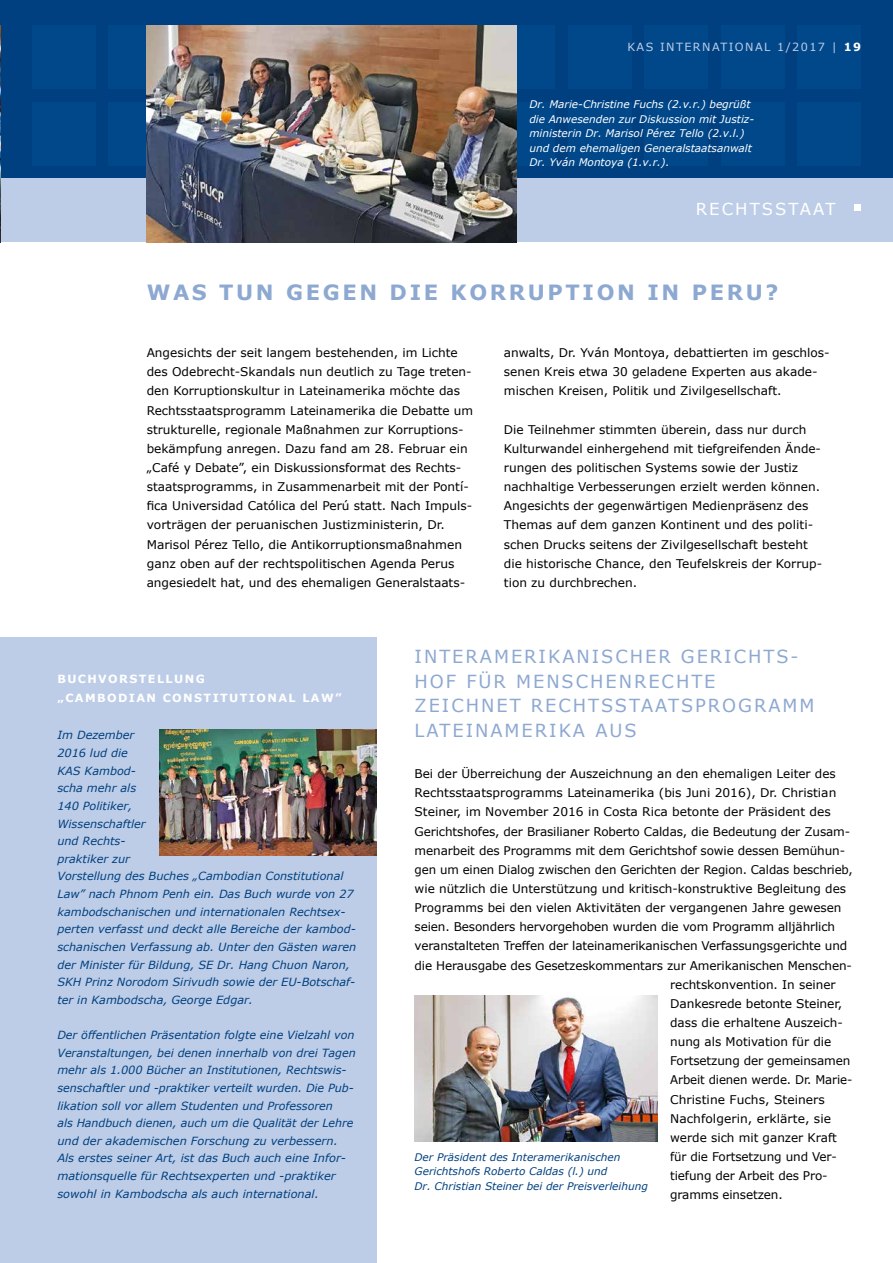
<style>
.page{position:relative;width:893px;height:1263px;background:#fff}
.page>*{position:absolute;margin:0;border:0;box-sizing:border-box;transform-origin:0 0}
.t1{font:700 21px "Verdana";letter-spacing:.125em;color:#8da8d1}
.t2{font:18px/24.5px "Verdana";letter-spacing:.11em;color:#8da8d1}
.t3{font:16.5px "Verdana";letter-spacing:.125em;color:#fff}
.t4{font:12px/19.2px "Verdana";color:#000}
.t5{font:italic 11.25px/17.7px "Verdana";color:#004080}
.t6{font:700 11.25px/19.2px "Verdana";letter-spacing:.125em;color:#fff}
.t7{font:11.25px "Verdana";letter-spacing:.125em;color:#bdcde7}
.t8{font:italic 10.5px/14.4px "Verdana";color:#fff}
.t9{font:italic 10.5px/14.4px "Verdana";color:#004080}
.s1{font-weight:700;color:#fff}
</style>
<div class="page">
<div style="left:0;top:0;width:893px;height:179px;background:#004080"></div>
<div style="left:0;top:179px;width:893px;height:63px;background:#bdcde7"></div>
<div style="left:32px;top:26px;width:64px;height:63px;background:#00488a"></div>
<div style="left:32px;top:102px;width:64px;height:64px;background:#00488a"></div>
<div style="left:108px;top:26px;width:64px;height:63px;background:#00488a"></div>
<div style="left:108px;top:102px;width:64px;height:64px;background:#00488a"></div>
<div style="left:491px;top:26px;width:64px;height:63px;background:#00488a"></div>
<div style="left:491px;top:102px;width:64px;height:64px;background:#00488a"></div>
<div style="left:568px;top:26px;width:63px;height:63px;background:#00488a"></div>
<div style="left:568px;top:102px;width:63px;height:64px;background:#00488a"></div>
<div style="left:644px;top:26px;width:64px;height:63px;background:#00488a"></div>
<div style="left:644px;top:102px;width:64px;height:64px;background:#00488a"></div>
<div style="left:721px;top:26px;width:63px;height:63px;background:#00488a"></div>
<div style="left:721px;top:102px;width:63px;height:64px;background:#00488a"></div>
<div style="left:797px;top:26px;width:64px;height:63px;background:#00488a"></div>
<div style="left:797px;top:102px;width:64px;height:64px;background:#00488a"></div>
<div style="left:854px;top:204px;width:7px;height:7px;background:#fff"></div>
<div style="left:0;top:638px;width:376px;height:625px;background:#bdcde7"></div>
<img style="left:0;top:26px;width:1px;height:216px">
<img style="left:147px;top:26px;width:370px;height:216px">
<img style="left:415px;top:995px;width:242px;height:147px">
<img style="left:160px;top:730px;width:216px;height:126px">
<p class="t7" style="left:627px;top:40px;width:235px">KAS INTERNATIONAL 1/2017 | <span class="s1">19</span></p>
<p class="t8" style="left:529px;top:97px;width:226px">Dr. Marie-Christine Fuchs (2.v.r.) begrüßt die Anwesenden zur Diskussion mit Justiz&shy;ministerin Dr. Marisol Pérez Tello (2.v.l.) und dem ehemaligen Generalstaatsanwalt Dr. Yván Montoya (1.v.r.).</p>
<h3 class="t3" style="left:696px;top:198px;width:141px">RECHTSSTAAT</h3>
<h1 class="t1" style="left:147px;top:279px;width:633px">WAS TUN GEGEN DIE KORRUPTION IN PERU?</h1>
<p class="t4" style="left:147px;top:343px;width:328px">Angesichts der seit langem bestehenden, im Lichte des Odebrecht-Skandals nun deutlich zu Tage treten&shy;den Korruptionskultur in Lateinamerika möchte das Rechtsstaatsprogramm Lateinamerika die Debatte um strukturelle, regionale Maßnahmen zur Korruptions&shy;bekämpfung anregen. Dazu fand am 28. Februar ein „Café y Debate”, ein Diskussionsformat des Rechts&shy;staatsprogramms, in Zusammenarbeit mit der Pontí&shy;fica Universidad Católica del Perú statt. Nach Impuls&shy;vorträgen der peruanischen Justizministerin, Dr.<br>Marisol Pérez Tello, die Antikorruptionsmaßnahmen ganz oben auf der rechtspolitischen Agenda Perus angesiedelt hat, und des ehemaligen Generalstaats-</p>
<p class="t4" style="left:504px;top:343px;width:327px">anwalts, Dr. Yván Montoya, debattierten im geschlos&shy;senen Kreis etwa 30 geladene Experten aus akade&shy;mischen Kreisen, Politik und Zivilgesellschaft.</p>
<p class="t4" style="left:504px;top:419px;width:320px">Die Teilnehmer stimmten überein, dass nur durch Kulturwandel einhergehend mit tiefgreifenden Ände&shy;rungen des politischen Systems sowie der Justiz nachhaltige Verbesserungen erzielt werden können.<br>Angesichts der gegenwärtigen Medienpräsenz des Themas auf dem ganzen Kontinent und des politi&shy;schen Drucks seitens der Zivilgesellschaft besteht die historische Chance, den Teufelskreis der Korrup&shy;tion zu durchbrechen.</p>
<p class="t6" style="left:57px;top:668px;width:286px">BUCHVORSTELLUNG<br>„CAMBODIAN CONSTITUTIONAL LAW”</p>
<p class="t5" style="left:57px;top:726px;width:300px">Im Dezember<br>2016 lud die<br>KAS Kambod-<br>scha mehr als<br>140 Politiker,<br>Wissenschaftler<br>und Rechts-<br>praktiker zur<br>Vorstellung des Buches „Cambodian Constitutional<br>Law” nach Phnom Penh ein. Das Buch wurde von 27 kambodschanischen und internationalen Rechtsex&shy;perten verfasst und deckt alle Bereiche der kambod&shy;schanischen Verfassung ab. Unter den Gästen waren der Minister für Bildung, SE Dr. Hang Chuon Naron,<br>SKH Prinz Norodom Sirivudh sowie der EU-Botschaf&shy;ter in Kambodscha, George Edgar.</p>
<p class="t5" style="left:57px;top:1026px;width:300px">Der öffentlichen Präsentation folgte eine Vielzahl von Veranstaltungen, bei denen innerhalb von drei Tagen mehr als 1.000 Bücher an Institutionen, Rechtswis&shy;senschaftler und -praktiker verteilt wurden. Die Pub&shy;likation soll vor allem Studenten und Professoren<br>als Handbuch dienen, auch um die Qualität der Lehre und der akademischen Forschung zu verbessern.<br>Als erstes seiner Art, ist das Buch auch eine Infor&shy;mationsquelle für Rechtsexperten und -praktiker sowohl in Kambodscha als auch international.</p>
<h2 class="t2" style="left:415px;top:644px;width:401px">INTERAMERIKANISCHER GERICHTS--<br>HOF FÜR MENSCHENRECHTE<br>ZEICHNET RECHTSSTAATSPROGRAMM<br>LATEINAMERIKA AUS</h2>
<p class="t4" style="left:415px;top:764px;width:423px">Bei der Überreichung der Auszeichnung an den ehemaligen Leiter des</p>
<p class="t4" style="left:415px;top:783px;width:423px">Rechtsstaatsprogramms Lateinamerika (bis Juni 2016), Dr. Christian</p>
<p class="t4" style="left:415px;top:802px;width:418px">Steiner, im November 2016 in Costa Rica betonte der Präsident des</p>
<p class="t4" style="left:415px;top:821px;width:437px">Gerichtshofes, der Brasilianer Roberto Caldas, die Bedeutung der Zusam-</p>
<p class="t4" style="left:415px;top:840px;width:432px">menarbeit des Programms mit dem Gerichtshof sowie dessen Bemühun-</p>
<p class="t4" style="left:415px;top:859px;width:440px">gen um einen Dialog zwischen den Gerichten der Region. Caldas beschrieb,</p>
<p class="t4" style="left:415px;top:879px;width:433px">wie nützlich die Unterstützung und kritisch-konstruktive Begleitung des</p>
<p class="t4" style="left:415px;top:898px;width:428px">Programms bei den vielen Aktivitäten der vergangenen Jahre gewesen</p>
<p class="t4" style="left:415px;top:917px;width:422px">seien. Besonders hervorgehoben wurden die vom Programm alljährlich</p>
<p class="t4" style="left:415px;top:936px;width:434px">veranstalteten Treffen der lateinamerikanischen Verfassungsgerichte und</p>
<p class="t4" style="left:415px;top:955px;width:439px">die Herausgabe des Gesetzeskommentars zur Amerikanischen Menschen-</p>
<p class="t4" style="left:670px;top:974px;width:167px">rechtskonvention. In seiner</p>
<p class="t4" style="left:670px;top:993px;width:174px">Dankesrede betonte Steiner,</p>
<p class="t4" style="left:670px;top:1012px;width:174px">dass die erhaltene Auszeich-</p>
<p class="t4" style="left:670px;top:1032px;width:163px">nung als Motivation für die</p>
<p class="t4" style="left:670px;top:1051px;width:182px">Fortsetzung der gemeinsamen</p>
<p class="t4" style="left:670px;top:1070px;width:182px">Arbeit dienen werde. Dr. Marie-</p>
<p class="t4" style="left:670px;top:1089px;width:156px">Christine Fuchs, Steiners</p>
<p class="t4" style="left:670px;top:1108px;width:162px">Nachfolgerin, erklärte, sie</p>
<p class="t4" style="left:670px;top:1127px;width:168px">werde sich mit ganzer Kraft</p>
<p class="t4" style="left:670px;top:1146px;width:168px">für die Fortsetzung und Ver-</p>
<p class="t4" style="left:670px;top:1166px;width:159px">tiefung der Arbeit des Pro-</p>
<p class="t4" style="left:670px;top:1185px;width:114px">gramms einsetzen.</p>
<p class="t9" style="left:415px;top:1149px;width:235px">Der Präsident des Interamerikanischen<br>Gerichtshofs Roberto Caldas (l.) und<br>Dr. Christian Steiner bei der Preisverleihung</p>
</div>
